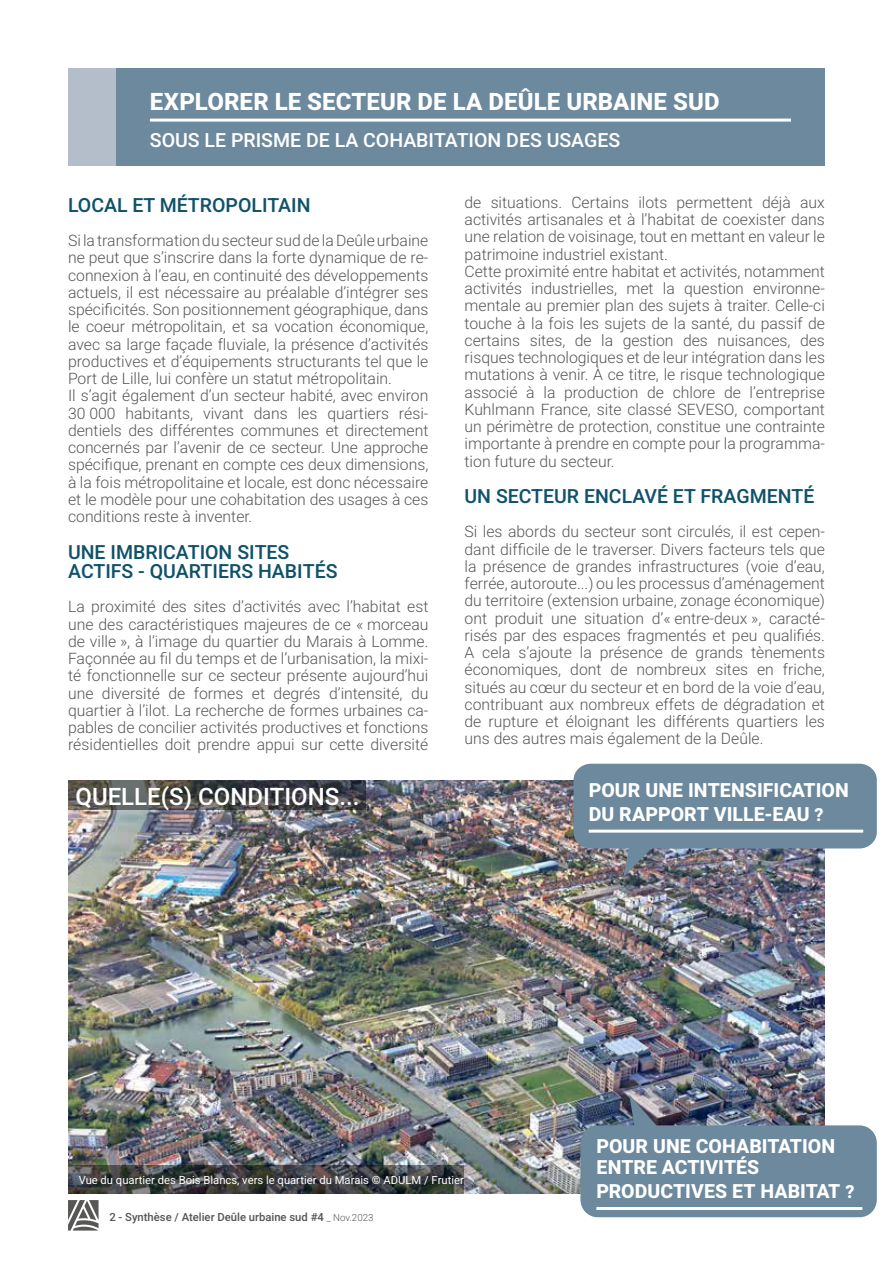
<style>
.page{position:relative;width:893px;height:1263px;background:#fff}
.page>*{position:absolute;margin:0;border:0;box-sizing:border-box;transform-origin:0 0}
.t1{font:800 24px "Heebo";letter-spacing:.005em;color:#fff}
.t2{font:500 24px "Heebo";color:#fff}
.t3{font:800 19.5px/24px "Heebo";color:#fff}
.t4{font:500 19.5px/19.5px "Heebo";color:#105269}
.t5{font:500 19.5px "Heebo";color:#fff}
.t6{font:300 15.75px/17.2px "Heebo";color:#575756}
.t7{font:11.25px "Heebo";color:#fff}
.t8{font:500 11.25px "Heebo";color:#575756}
.s1{font-size:18px}
.s2{font-weight:300;font-size:9.75px}
</style>
<div class="page">
<img style="left:68px;top:780px;width:757px;height:414px">
<svg style="left:68px;top:780px;width:297px;height:30px"></svg>
<svg style="left:68px;top:1165px;width:395px;height:29px"></svg>
<svg style="left:68px;top:1200px;width:31px;height:30px"></svg>
<div style="left:116px;top:68px;width:709px;height:98px;background:#6c899d"></div>
<hr style="left:150px;top:119px;width:641px;height:3px;background:#fff">
<div style="left:68px;top:68px;width:48px;height:98px;background:#b4becb"></div>
<img style="left:573px;top:764px;width:304px;height:113px">
<img style="left:580px;top:1094px;width:297px;height:123px">
<hr style="left:589px;top:830px;width:274px;height:3px;background:#fff">
<hr style="left:596px;top:1207px;width:266px;height:3px;background:#fff">
<h1 class="t1" style="left:150px;top:85px;width:571px">EXPLORER LE SECTEUR DE LA DEÛLE URBAINE SUD</h1>
<p class="t5" style="left:150px;top:126px;width:472px">SOUS LE PRISME DE LA COHABITATION DES USAGES</p>
<p class="t4" style="left:68px;top:195px;width:244px">LOCAL ET MÉTROPOLITAIN</p>
<p class="t6" style="left:68px;top:232px;width:362px">Si la transformation du secteur sud de la Deûle urbaine ne peut que s’inscrire dans la forte dynamique de re&shy;connexion à l’eau, en continuité des développements actuels, il est nécessaire au préalable d’intégrer ses spécificités. Son positionnement géographique, dans le coeur métropolitain, et sa vocation économique, avec sa large façade fluviale, la présence d’activités productives et d’équipements structurants tel que le Port de Lille, lui confère un statut métropolitain.<br>Il s’agit également d’un secteur habité, avec environ 30 000 habitants, vivant dans les quartiers rési&shy;dentiels des différentes communes et directement concernés par l’avenir de ce secteur. Une approche spécifique, prenant en compte ces deux dimensions, à la fois métropolitaine et locale, est donc nécessaire et le modèle pour une cohabitation des usages à ces conditions reste à inventer.</p>
<p class="t4" style="left:68px;top:542px;width:271px">UNE IMBRICATION SITES<br>ACTIFS - QUARTIERS HABITÉS</p>
<p class="t6" style="left:68px;top:598px;width:362px;text-align:justify">La proximité des sites d’activités avec l’habitat est une des caractéristiques majeures de ce « morceau de ville », à l’image du quartier du Marais à Lomme.<br>Façonnée au fil du temps et de l’urbanisation, la mixi&shy;té fonctionnelle sur ce secteur présente aujourd’hui une diversité de formes et degrés d’intensité, du quartier à l’ilot. La recherche de formes urbaines ca&shy;pables de concilier activités productives et fonctions résidentielles doit prendre appui sur cette diversité</p>
<p class="t6" style="left:465px;top:194px;width:362px">de situations. Certains ilots permettent déjà aux activités artisanales et à l’habitat de coexister dans une relation de voisinage, tout en mettant en valeur le patrimoine industriel existant.<br>Cette proximité entre habitat et activités, notamment activités industrielles, met la question environne&shy;mentale au premier plan des sujets à traiter. Celle-ci touche à la fois les sujets de la santé, du passif de certains sites, de la gestion des nuisances, des risques technologiques et de leur intégration dans les mutations à venir. À ce titre, le risque technologique associé à la production de chlore de l’entreprise Kuhlmann France, site classé SEVESO, comportant un périmètre de protection, constitue une contrainte importante à prendre en compte pour la programma&shy;tion future du secteur.</p>
<p class="t4" style="left:465px;top:486px;width:351px">UN SECTEUR ENCLAVÉ ET FRAGMENTÉ</p>
<p class="t6" style="left:465px;top:523px;width:362px;text-align:justify">Si les abords du secteur sont circulés, il est cepen&shy;dant difficile de le traverser. Divers facteurs tels que la présence de grandes infrastructures (voie d’eau, ferrée, autoroute...) ou les processus d’aménagement du territoire (extension urbaine, zonage économique) ont produit une situation d’« entre-deux », caracté&shy;risés par des espaces fragmentés et peu qualifiés.<br>A cela s’ajoute la présence de grands tènements économiques, dont de nombreux sites en friche, situés au cœur du secteur et en bord de la voie d’eau, contribuant aux nombreux effets de dégradation et de rupture et éloignant les différents quartiers les uns des autres mais également de la Deûle.</p>
<h1 class="t2" style="left:75px;top:779px;width:286px">QUELLE(S) CONDITIONS...</h1>
<p class="t3" style="left:589px;top:778px;width:262px">POUR UNE INTENSIFICATION<br>DU RAPPORT VILLE-EAU <span class="s1">?</span></p>
<p class="t7" style="left:79px;top:1172px;width:387px">Vue du quartier des Bois Blancs, vers le quartier du Marais © ADULM / Frutier</p>
<p class="t8" style="left:109px;top:1209px;width:266px">2 - Synthèse / Atelier Deûle urbaine sud #4 <span class="s2">_ Nov.2023</span></p>
<p class="t3" style="left:596px;top:1136px;width:240px;line-height:21px">POUR UNE COHABITATION<br>ENTRE ACTIVITÉS</p>
<p class="t3" style="left:596px;top:1179px;width:259px">PRODUCTIVES ET HABITAT <span class="s1">?</span></p>
</div>
